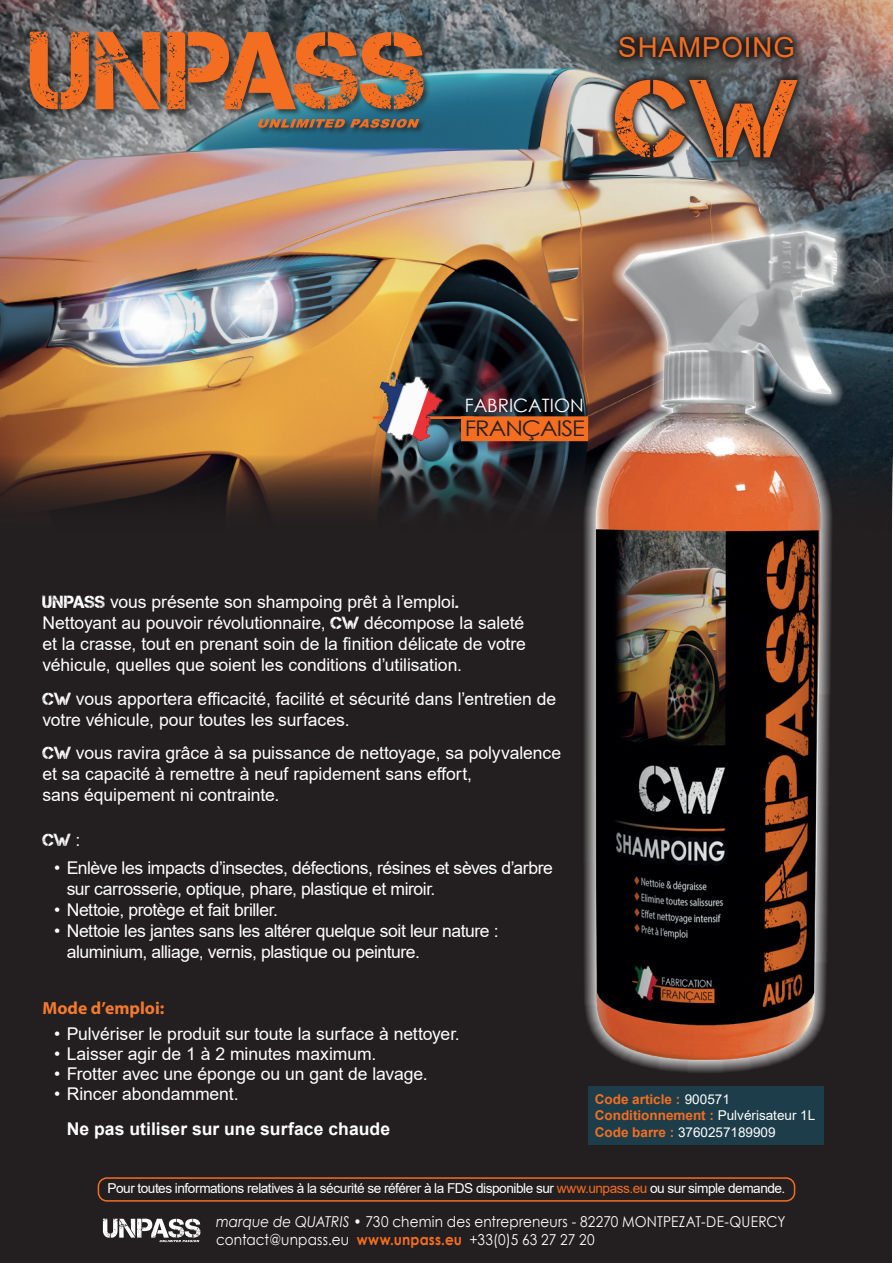
<style>
.page{position:relative;width:893px;height:1263px;background:#fff}
.page>*{position:absolute;margin:0;border:0;box-sizing:border-box;transform-origin:0 0}
.t1{font:110.55px "Captureit";color:#f36e21}
.t2{font:27.6px "Arial";letter-spacing:.035em;color:#f36e21}
.t3{font:21.6px "Century Gothic";letter-spacing:-.04em;color:#231f20;scale:1.1 1}
.t4{font:18.45px "Century Gothic";color:#fff}
.t5{font:17.55px/21.1px "Arial";letter-spacing:-.005em;color:#fff}
.t6{font:17.55px/21.1px "Arial";letter-spacing:-.025em;color:#fff}
.t7{font:700 17.55px "Arial";color:#fff}
.t8{font:700 17.55px "Myriad Pro";color:#f47a2e}
.t9{font:17.55px "Captureit";color:#fff}
.t10{font:15px/18px "Century Gothic";letter-spacing:.01em;color:#fff;scale:.91 1}
.t11{font:13.65px "Arial";letter-spacing:-.035em;color:#fff}
.t12{font:700 13.5px/16.5px "Arial";color:#f36e21}
.s1{font-family:"Captureit"}
.s2{font-family:"Arial"}
.s3{font-weight:400;color:#fff}
.s4{color:#f36e21}
.s5{font-style:italic}
.s6{font-weight:700;color:#f36e21}
</style>
<div class="page">
<div style="left:1px;top:1px;width:891px;height:1261px;background:#231f20"></div>
<img style="left:0;top:0;width:893px;height:536px">
<svg style="left:606px;top:71px;width:200px;height:95px"></svg>
<svg style="left:611px;top:28px;width:191px;height:38px"></svg>
<img style="left:458px;top:176px;width:435px;height:893px">
<svg style="left:103px;top:1218px;width:98px;height:24px"></svg>
<div style="left:98px;top:1177px;width:697px;height:24px;border:2px solid #f36e21;border-radius:9px"></div>
<div style="left:588px;top:1086px;width:235px;height:58px;background:#1c3d49"></div>
<hr style="left:373px;top:416px;width:101px;height:3px;background:#f36e21">
<div style="left:461px;top:416px;width:127px;height:25px;background:#f36e21;border:2px solid #f36e21"></div>
<img style="left:365px;top:365px;width:84px;height:87px">
<div style="left:28px;top:29px;width:403px;height:106px;background:#231f20;opacity:.75"></div>
<svg style="left:30px;top:30px;width:394px;height:79px;background:#a9673f"></svg>
<svg style="left:258px;top:119px;width:161px;height:9px"></svg>
<h2 class="t2" style="left:618px;top:28px;width:178px">SHAMPOING</h2>
<h1 class="t1" style="left:615px;top:57px;width:185px">CW</h1>
<p class="t4" style="left:465px;top:393px;width:120px">FABRICATION</p>
<p class="t3" style="left:465px;top:413px;width:111px">FRANÇAISE</p>
<p class="t5" style="left:43px;top:591px;width:485px"><span class="s1">UNPASS</span> vous présente son shampoing prêt à l’emploi<span class="s1">.<br></span>Nettoyant au pouvoir révolutionnaire, <span class="s1">CW</span> décompose la saleté et la crasse, tout en prenant soin de la finition délicate de votre véhicule, quelles que soient les conditions d’utilisation.</p>
<p class="t5" style="left:43px;top:688px;width:515px"><span class="s1">CW</span> vous apportera efficacité, facilité et sécurité dans l’entretien de votre véhicule, pour toutes les surfaces.</p>
<p class="t5" style="left:43px;top:742px;width:520px"><span class="s1">CW</span> vous ravira grâce à sa puissance de nettoyage, sa polyvalence et sa capacité à remettre à neuf rapidement sans effort,<br>sans équipement ni contrainte.</p>
<p class="t9" style="left:43px;top:830px;width:39px">CW <span class="s2">:</span></p>
<p class="t6" style="left:67px;top:857px;width:488px;text-indent:-12px">• Enlève les impacts d’insectes, défections, résines et sèves d’arbre sur carrosserie, optique, phare, plastique et miroir.</p>
<p class="t6" style="left:54px;top:899px;width:225px">• Nettoie, protège et fait briller.</p>
<p class="t6" style="left:67px;top:920px;width:433px;text-indent:-12px">• Nettoie les jantes sans les altérer quelque soit leur nature : aluminium, alliage, vernis, plastique ou peinture.</p>
<p class="t8" style="left:43px;top:996px;width:123px">Mode d’emploi:</p>
<p class="t5" style="left:54px;top:1023px;width:407px">• Pulvériser le produit sur toute la surface à nettoyer.</p>
<p class="t5" style="left:54px;top:1043px;width:324px">• Laisser agir de 1 à 2 minutes maximum.</p>
<p class="t5" style="left:54px;top:1063px;width:375px">• Frotter avec une éponge ou un gant de lavage.</p>
<p class="t5" style="left:54px;top:1083px;width:186px">• Rincer abondamment.</p>
<p class="t7" style="left:67px;top:1116px;width:325px">Ne pas utiliser sur une surface chaude</p>
<p class="t12" style="left:595px;top:1091px;width:222px">Code article : <span class="s3">900571<br></span>Conditionnement : <span class="s3">Pulvérisateur 1L<br></span>Code barre : <span class="s3">3760257189909</span></p>
<p class="t11" style="left:108px;top:1179px;width:679px">Pour toutes informations relatives à la sécurité se référer à la FDS disponible sur <span class="s4">www.unpass.eu</span> ou sur simple demande.</p>
<p class="t10" style="left:216px;top:1212px;width:627px"><span class="s5">marque de QUATRIS •</span> 730 chemin des entrepreneurs - 82270 MONTPEZAT-DE-QUERCY contact@unpass.eu <span class="s6">www.unpass.eu</span> +33(0)5 63 27 27 20</p>
</div>
